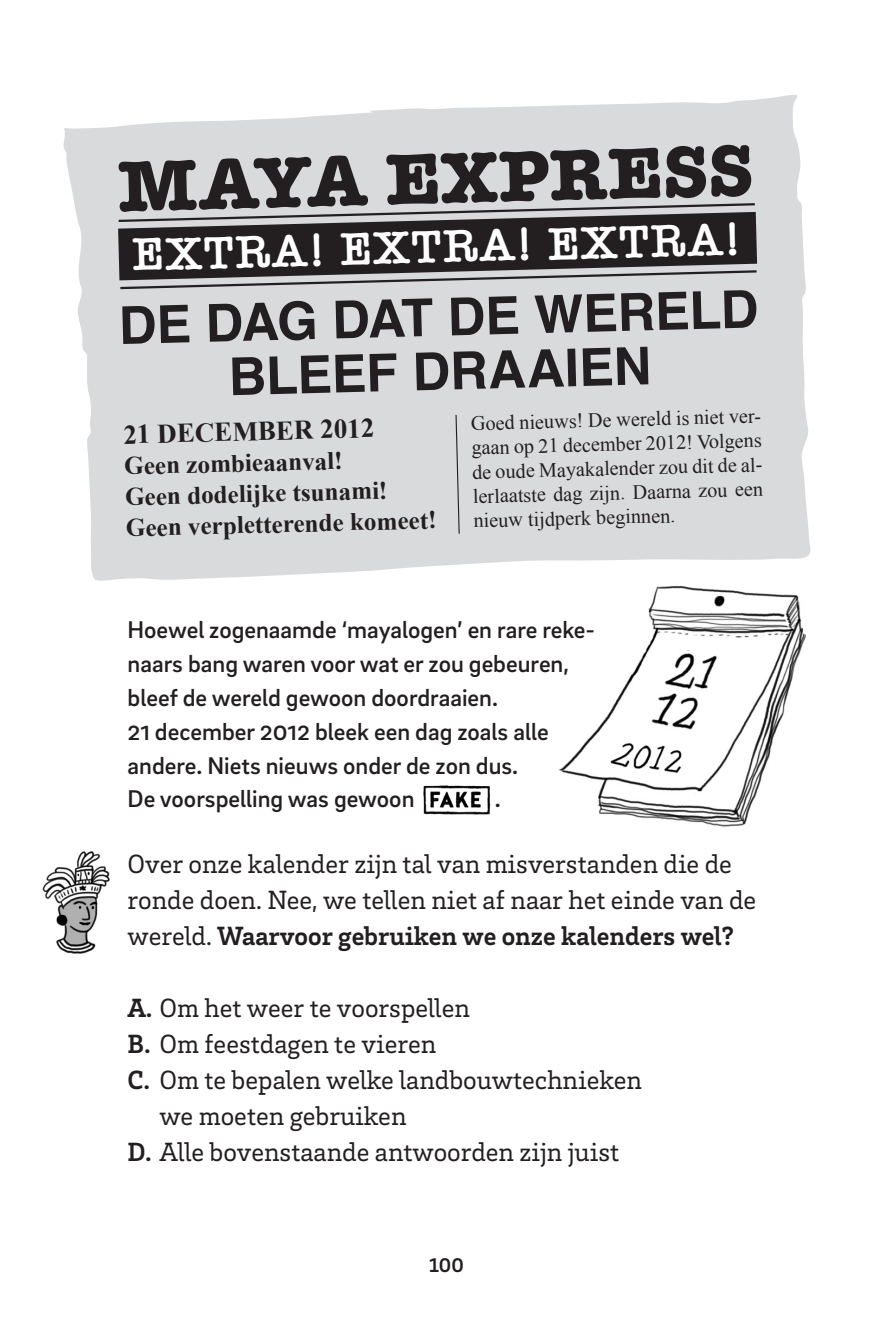
<style>
.page{position:relative;width:893px;height:1340px;background:#fff}
.page>*{position:absolute;margin:0;border:0;box-sizing:border-box;transform-origin:0 0}
.t1{font:700 74.25px "American Typewriter";color:#231f20}
.t2{font:700 52.2px "Helvetica";color:#231f20}
.t3{font:600 47.25px "American Typewriter";color:#fff}
.BODY{font:27px/36px "Brix Slab";color:#231f20}
.t4{font:700 27px "Times New Roman";color:#231f20}
.t5{font:700 25.2px "Times New Roman";color:#231f20}
.body_kadertekst{font:500 24.75px/33.8px "Brix Sans";color:#231f20}
.t6{font:20.25px/24.1px "Times New Roman";color:#231f20}
.t7{font:700 20.25px "Brix Slab";color:#231f20}
.s1{font-weight:700}
</style>
<div class="page">
<img style="left:559px;top:585px;width:247px;height:242px">
<img style="left:423px;top:785px;width:68px;height:30px">
<img style="left:42px;top:851px;width:68px;height:107px">
<svg style="left:63px;top:95px;width:748px;height:486px;background:#dddedf"></svg>
<svg style="left:116px;top:202px;width:643px;height:88px;background:#656364"></svg>
<svg style="left:455px;top:414px;width:5px;height:121px"></svg>
<p class="t1" style="left:117px;top:120px;width:638px;rotate:-1deg">MAYA EXPRESS</p>
<p class="t3" style="left:132px;top:216px;width:611px;rotate:-1deg">EXTRA! EXTRA! EXTRA!</p>
<p class="t2" style="left:118px;top:291px;width:641px;rotate:-1deg">DE DAG DAT DE WERELD</p>
<p class="t2" style="left:228px;top:343px;width:424px;rotate:-1deg">BLEEF DRAAIEN</p>
<p class="t4" style="left:123px;top:417px;width:253px;rotate:-2deg">21 DECEMBER 2012</p>
<p class="t5" style="left:124px;top:449px;width:220px;rotate:-2deg">Geen zombieaanval!</p>
<p class="t5" style="left:124px;top:480px;width:264px;rotate:-2deg">Geen dodelijke tsunami!</p>
<p class="t5" style="left:125px;top:512px;width:312px;rotate:-2deg">Geen verpletterende komeet!</p>
<p class="t6" style="left:470px;top:412px;width:296px;rotate:-2deg">Goed nieuws! De wereld is niet ver&shy;gaan op 21 december 2012! Volgens de oude Mayakalender zou dit de al&shy;lerlaatste dag zijn. Daarna zou een nieuw tijdperk beginnen.</p>
<p class="body_kadertekst" style="left:128px;top:612px;width:469px">Hoewel zogenaamde ‘mayalogen’ en rare reke&shy;naars bang waren voor wat er zou gebeuren, bleef de wereld gewoon doordraaien.<br>21 december 2012 bleek een dag zoals alle andere. Niets nieuws onder de zon dus.<br>De voorspelling was gewoon</p>
<p class="body_kadertekst" style="left:495px;top:781px;width:7px">.</p>
<p class="BODY" style="left:128px;top:844px;width:630px">Over onze kalender zijn tal van misverstanden die de ronde doen. Nee, we tellen niet af naar het einde van de wereld. <span class="s1">Waarvoor gebruiken we onze kalenders wel?</span></p>
<p class="BODY" style="left:128px;top:988px;width:344px"><span class="s1">A.</span> Om het weer te voorspellen</p>
<p class="BODY" style="left:128px;top:1024px;width:310px"><span class="s1">B.</span> Om feestdagen te vieren</p>
<p class="BODY" style="left:159px;top:1060px;width:484px;text-indent:-32px"><span class="s1">C.</span> Om te bepalen welke landbouwtechnieken we moeten gebruiken</p>
<p class="BODY" style="left:128px;top:1132px;width:493px"><span class="s1">D.</span> Alle bovenstaande antwoorden zijn juist</p>
<p class="t7" style="left:429px;top:1251px;width:36px">100</p>
</div>
